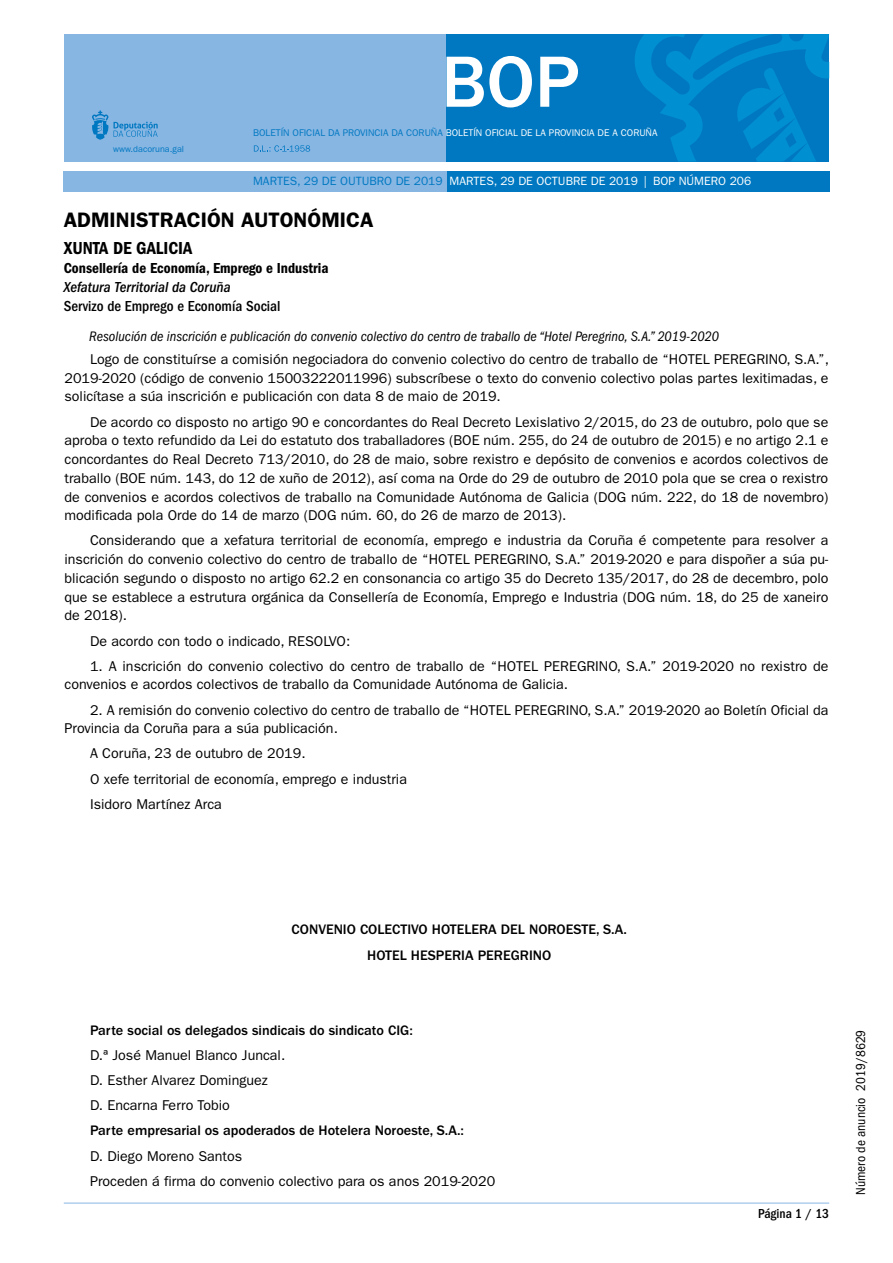
<style>
.page{position:relative;width:893px;height:1263px;background:#fff}
.page>*{position:absolute;margin:0;border:0;box-sizing:border-box;transform-origin:0 0}
.t1{font:500 75px "ITC Franklin Gothic Std";color:#fff}
.t2{font:600 21px "ITC Franklin Gothic Std";color:#000}
.t3{font:18px "ITC Franklin Gothic Std Dm Cd";color:#000}
.t4{font:15px "ITC Franklin Gothic Std Dm Cd";color:#000}
.t5{font:500 condensed 15px "ITC Franklin Gothic Std";color:#000}
.t6{font:italic 500 condensed 15px "ITC Franklin Gothic Std";color:#000}
.t7{font:14.25px/18.8px "ITC Franklin Gothic Std";color:#000}
.t8{font:500 14.25px/25px "ITC Franklin Gothic Std";color:#000;text-align:center}
.t9{font:italic condensed 14.25px "ITC Franklin Gothic Std";color:#000}
.t10{font:condensed 13.5px "ITC Franklin Gothic Std";color:#000}
.t11{font:500 condensed 13.5px "ITC Franklin Gothic Std";color:#000}
.t12{font:12px "ITC Franklin Gothic Std";color:#fff}
.t13{font:9.75px "ITC Franklin Gothic Std";color:#fff}
.t14{font:9px "ITC Franklin Gothic Std";color:#0078c1}
.s1{color:#0078c1}
</style>
<div class="page">
<div style="left:64px;top:34px;width:382px;height:128px;background:#88b6e3"></div>
<div style="left:446px;top:34px;width:383px;height:128px;background:#0078c1"></div>
<svg style="left:254px;top:145px;width:56px;height:7px"></svg>
<svg style="left:92px;top:110px;width:66px;height:30px"></svg>
<svg style="left:635px;top:34px;width:194px;height:128px"></svg>
<div style="left:446px;top:171px;width:383px;height:20px;background:#0078c1"></div>
<div style="left:64px;top:171px;width:383px;height:20px;background:#88b6e3"></div>
<hr style="left:64px;top:1203px;width:765px;height:1px;background:#88b6e3">
<p class="t14" style="left:113px;top:143px;width:72px">www.dacoruna.gal</p>
<h1 class="t1" style="left:441px;top:40px;width:140px">BOP</h1>
<p class="t13" style="left:253px;top:127px;width:406px"><span class="s1">BOLETÍN OFICIAL DA PROVINCIA DA CORUÑA</span> BOLETÍN OFICIAL DE LA PROVINCIA DE A CORUÑA</p>
<p class="t12" style="left:253px;top:174px;width:500px"><span class="s1">MARTES, 29 DE OUTUBRO DE 2019</span> MARTES, 29 DE OCTUBRE DE 2019 | BOP NÚMERO 206</p>
<h2 class="t2" style="left:64px;top:207px;width:311px">ADMINISTRACIÓN AUTONÓMICA</h2>
<p class="t3" style="left:64px;top:237px;width:130px">Xunta de Galicia</p>
<p class="t4" style="left:64px;top:259px;width:266px">Consellería de Economía, Emprego e Industria</p>
<p class="t6" style="left:64px;top:279px;width:168px">Xefatura Territorial da Coruña</p>
<p class="t5" style="left:64px;top:298px;width:218px">Servizo de Emprego e Economía Social</p>
<p class="t9" style="left:89px;top:328px;width:631px">Resolución de inscrición e publicación do convenio colectivo do centro de traballo de “Hotel Peregrino, S.A.” 2019-2020</p>
<p class="t7" style="left:65px;top:350px;width:766px;text-align:justify;text-indent:26px">Logo de constituírse a comisión negociadora do convenio colectivo do centro de traballo de “HOTEL PEREGRINO, S.A.”, 2019-2020 (código de convenio 15003222011996) subscríbese o texto do convenio colectivo polas partes lexitimadas, e solicítase a súa inscrición e publicación con data 8 de maio de 2019.</p>
<p class="t7" style="left:65px;top:412px;width:765px;text-align:justify;text-indent:26px">De acordo co disposto no artigo 90 e concordantes do Real Decreto Lexislativo 2/2015, do 23 de outubro, polo que se aproba o texto refundido da Lei do estatuto dos traballadores (BOE núm. 255, do 24 de outubro de 2015) e no artigo 2.1 e concordantes do Real Decreto 713/2010, do 28 de maio, sobre rexistro e depósito de convenios e acordos colectivos de traballo (BOE núm. 143, do 12 de xuño de 2012), así coma na Orde do 29 de outubro de 2010 pola que se crea o rexistro de convenios e acordos colectivos de traballo na Comunidade Autónoma de Galicia (DOG núm. 222, do 18 de novembro) modificada pola Orde do 14 de marzo (DOG núm. 60, do 26 de marzo de 2013).</p>
<p class="t7" style="left:65px;top:531px;width:765px;text-align:justify;text-indent:26px">Considerando que a xefatura territorial de economía, emprego e industria da Coruña é competente para resolver a inscrición do convenio colectivo do centro de traballo de “HOTEL PEREGRINO, S.A.” 2019-2020 e para dispoñer a súa pu&shy;blicación segundo o disposto no artigo 62.2 en consonancia co artigo 35 do Decreto 135/2017, do 28 de decembro, polo que se establece a estrutura orgánica da Consellería de Economía, Emprego e Industria (DOG núm. 18, do 25 de xaneiro de 2018).</p>
<p class="t7" style="left:90px;top:631px;width:262px">De acordo con todo o indicado, RESOLVO:</p>
<p class="t7" style="left:65px;top:657px;width:765px;text-indent:26px">1. A inscrición do convenio colectivo do centro de traballo de “HOTEL PEREGRINO, S.A.” 2019-2020 no rexistro de convenios e acordos colectivos de traballo da Comunidade Autónoma de Galicia.</p>
<p class="t7" style="left:65px;top:700px;width:765px;text-indent:26px">2. A remisión do convenio colectivo do centro de traballo de “HOTEL PEREGRINO, S.A.” 2019-2020 ao Boletín Oficial da<br>Provincia da Coruña para a súa publicación.</p>
<p class="t7" style="left:90px;top:741px;width:318px;line-height:25px">A Coruña, 23 de outubro de 2019.<br>O xefe territorial de economía, emprego e industria<br>Isidoro Martínez Arca</p>
<p class="t8" style="left:292px;top:917px;width:337px">CONVENIO COLECTIVO HOTELERA DEL NOROESTE, S.A.<br>HOTEL HESPERIA PEREGRINO</p>
<p class="t8" style="left:90px;top:1018px;width:324px">Parte social os delegados sindicais do sindicato CIG:</p>
<p class="t7" style="left:90px;top:1043px;width:197px;line-height:25px">D.ª José Manuel Blanco Juncal.<br>D. Esther Alvarez Dominguez<br>D. Encarna Ferro Tobio</p>
<p class="t8" style="left:90px;top:1118px;width:376px">Parte empresarial os apoderados de Hotelera Noroeste, S.A.:</p>
<p class="t7" style="left:90px;top:1143px;width:407px;line-height:25px">D. Diego Moreno Santos<br>Proceden á firma do convenio colectivo para os anos 2019-2020</p>
<p class="t11" style="left:758px;top:1206px;width:73px">Página 1 / 13</p>
<p class="t10" style="left:853px;top:1195px;width:167px;rotate:-90deg">Número de anuncio 2019/8629</p>
</div>
